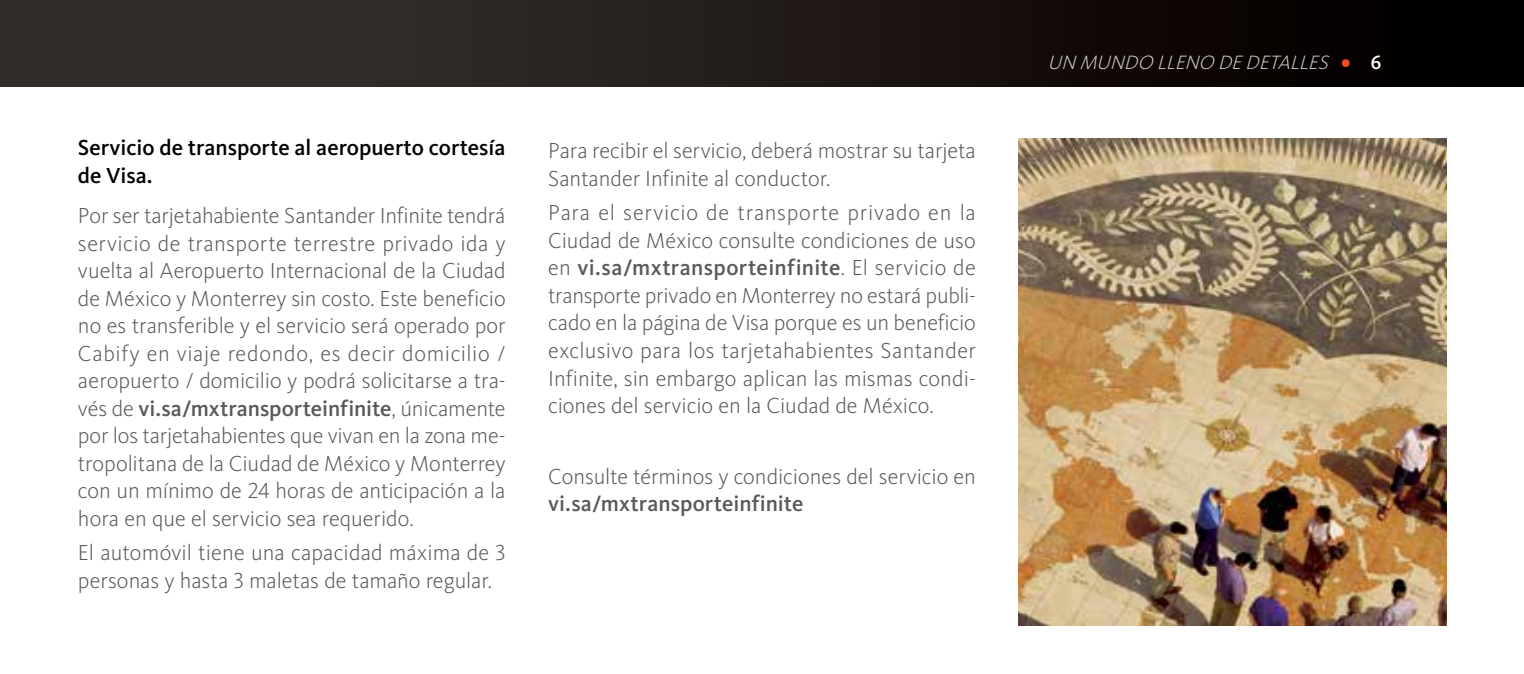
<style>
.page{position:relative;width:1524px;height:674px;background:#fff}
.page>*{position:absolute;margin:0;border:0;box-sizing:border-box;transform-origin:0 0}
.t1{font:300 22.5px/27.5px "Kievit OT";color:#58595b;text-align:justify}
.t2{font:500 22.5px/27.5px "Kievit OT";color:#000}
.t3{font:500 22.5px "Kievit OT";letter-spacing:-.005em;color:#58595b}
.t4{font:italic 300 20px "Kievit OT";color:#cbc9c8}
.s1{font-weight:500}
.s2{font-family:"Frutiger";font-weight:400;font-size:22.5px;color:#f04e23}
.s3{font-weight:500;font-style:normal;color:#fff}
</style>
<div class="page">
<div style="left:0;top:0;width:1524px;height:87px;background:linear-gradient(to right,#3b3533,#020000)"></div>
<img style="left:1018px;top:138px;width:428px;height:487px">
<p class="t2" style="left:78px;top:134px;width:429px">Servicio de transporte al aeropuerto cortesía de Visa.</p>
<p class="t1" style="left:78px;top:201px;width:429px">Por ser tarjetahabiente Santander Infinite tendrá servicio de transporte terrestre privado ida y vuelta al Aeropuerto Internacional de la Ciudad de México y Monterrey sin costo. Este beneficio no es transferible y el servicio será operado por Cabify en viaje redondo, es decir domicilio / aeropuerto / domicilio y podrá solicitarse a tra&shy;vés de <span class="s1">vi.sa/mxtransporteinfinite</span>, únicamente por los tarjetahabientes que vivan en la zona me&shy;tropolitana de la Ciudad de México y Monterrey con un mínimo de 24 horas de anticipación a la hora en que el servicio sea requerido.</p>
<p class="t1" style="left:78px;top:538px;width:429px">El automóvil tiene una capacidad máxima de 3 personas y hasta 3 maletas de tamaño regular.</p>
<p class="t1" style="left:548px;top:137px;width:429px">Para recibir el servicio, deberá mostrar su tarjeta<br>Santander Infinite al conductor.</p>
<p class="t1" style="left:548px;top:199px;width:429px">Para el servicio de transporte privado en la Ciudad de México consulte condiciones de uso en <span class="s1">vi.sa/mxtransporteinfinite</span>. El servicio de transporte privado en Monterrey no estará publi&shy;cado en la página de Visa porque es un beneficio exclusivo para los tarjetahabientes Santander Infinite, sin embargo aplican las mismas condi&shy;ciones del servicio en la Ciudad de México.</p>
<p class="t1" style="left:548px;top:462px;width:429px">Consulte términos y condiciones del servicio en</p>
<p class="t3" style="left:548px;top:490px;width:257px">vi.sa/mxtransporteinfinite</p>
<p class="t4" style="left:1047px;top:50px;width:335px">UN MUNDO LLENO DEDETALLES <span class="s2">•</span> <span class="s3">6</span></p>
</div>
